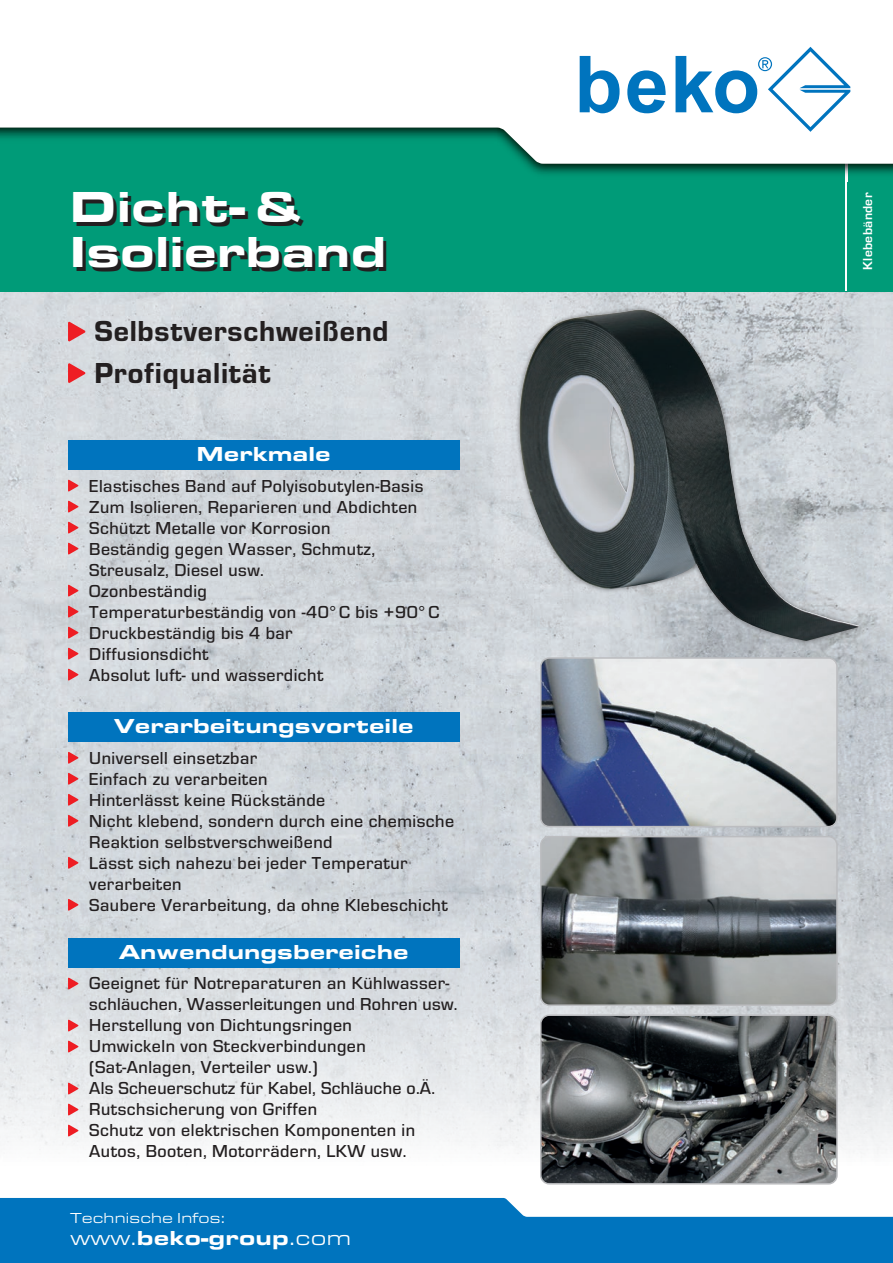
<style>
.page{position:relative;width:893px;height:1263px;background:#fff}
.page>*{position:absolute;margin:0;border:0;box-sizing:border-box;transform-origin:0 0}
.t1{font:900 expanded 45px/45px "Eurostile TOT";color:#fff}
.t2{font:30px/41.5px "Eurostile TOT Hea";letter-spacing:.025em;color:#231f20}
.t3{font:900 expanded 21px "Eurostile TOT";color:#fff}
.t4{font:500 18px/21px "Eurostile TOT";letter-spacing:.025em;color:#231f20}
.t5{font:expanded 15px "Eurostile TOT";letter-spacing:.01em;color:#fff}
.t6{font:700 13.5px "Eurostile TOT";letter-spacing:.025em;color:#fff}
.s1{font-weight:400}
</style>
<div class="page">
<img style="left:0;top:291px;width:893px;height:894px">
<div style="left:0;top:0;width:893px;height:291px;background:#009b78"></div>
<hr style="left:845px;top:147px;width:2px;height:144px;background:#fff">
<img style="left:525px;top:164px;width:368px;height:17px">
<img style="left:845px;top:164px;width:2px;height:17px">
<svg style="left:0;top:0;width:893px;height:164px;background:#d8ede8"></svg>
<svg style="left:580px;top:56px;width:40px;height:57px;background:#72b2db"></svg>
<svg style="left:627px;top:70px;width:39px;height:43px;background:#63aad7"></svg>
<svg style="left:675px;top:47px;width:175px;height:85px;background:#c6dff0"></svg>
<svg style="left:0;top:1198px;width:893px;height:65px;background:#1f85c5"></svg>
<div style="left:68px;top:938px;width:391px;height:29px;background:#0074be"></div>
<svg style="left:68px;top:978px;width:10px;height:11px"></svg>
<svg style="left:68px;top:1020px;width:10px;height:11px"></svg>
<svg style="left:68px;top:1041px;width:10px;height:11px"></svg>
<svg style="left:68px;top:1083px;width:10px;height:11px"></svg>
<svg style="left:68px;top:1104px;width:10px;height:11px"></svg>
<svg style="left:68px;top:1125px;width:10px;height:11px"></svg>
<div style="left:68px;top:440px;width:391px;height:29px;background:#0074be"></div>
<svg style="left:68px;top:480px;width:10px;height:11px"></svg>
<svg style="left:68px;top:501px;width:10px;height:11px"></svg>
<svg style="left:68px;top:522px;width:10px;height:11px"></svg>
<svg style="left:68px;top:543px;width:10px;height:11px"></svg>
<svg style="left:68px;top:585px;width:10px;height:11px"></svg>
<svg style="left:68px;top:606px;width:10px;height:11px"></svg>
<svg style="left:68px;top:627px;width:10px;height:11px"></svg>
<svg style="left:68px;top:648px;width:10px;height:11px"></svg>
<svg style="left:68px;top:669px;width:10px;height:11px"></svg>
<div style="left:68px;top:712px;width:391px;height:30px;background:#0074be"></div>
<svg style="left:68px;top:752px;width:10px;height:12px"></svg>
<svg style="left:68px;top:773px;width:10px;height:12px"></svg>
<svg style="left:68px;top:794px;width:10px;height:12px"></svg>
<svg style="left:68px;top:815px;width:10px;height:12px"></svg>
<svg style="left:68px;top:857px;width:10px;height:12px"></svg>
<svg style="left:68px;top:899px;width:10px;height:12px"></svg>
<img style="left:541px;top:658px;width:296px;height:169px">
<div style="left:540px;top:657px;width:298px;height:170px;border:2px solid #bcbdc0;border-radius:9px"></div>
<img style="left:541px;top:837px;width:296px;height:168px">
<div style="left:540px;top:836px;width:298px;height:170px;border:2px solid #bcbdc0;border-radius:9px"></div>
<img style="left:541px;top:1015px;width:296px;height:169px">
<div style="left:540px;top:1014px;width:298px;height:170px;border:2px solid #bcbdc0;border-radius:9px"></div>
<svg style="left:68px;top:322px;width:17px;height:19px"></svg>
<svg style="left:68px;top:363px;width:17px;height:20px"></svg>
<div style="left:515px;top:305px;width:348px;height:340px;background:#231f20;opacity:.5"></div>
<img style="left:515px;top:309px;width:344px;height:332px">
<h1 class="t1" style="left:70px;top:185px;width:318px">Dicht- &amp;<br>Isolierband</h1>
<p class="t6" style="left:860px;top:270px;width:79px;rotate:-90deg">Klebebänder</p>
<h2 class="t2" style="left:94px;top:311px;width:296px">Selbstverschweißend<br>Profiqualität</h2>
<p class="t3" style="left:197px;top:442px;width:136px">Merkmale</p>
<p class="t4" style="left:89px;top:475px;width:351px">Elastisches Band auf Polyisobutylen-Basis<br>Zum Isolieren, Reparieren und Abdichten<br>Schützt Metalle vor Korrosion<br>Beständig gegen Wasser, Schmutz,<br>Streusalz, Diesel usw.<br>Ozonbeständig<br>Temperaturbeständig von -40° C bis +90° C<br>Druckbeständig bis 4 bar<br>Diffusionsdicht<br>Absolut luft- und wasserdicht</p>
<p class="t3" style="left:114px;top:714px;width:301px">Verarbeitungsvorteile</p>
<p class="t4" style="left:89px;top:747px;width:366px">Universell einsetzbar<br>Einfach zu verarbeiten<br>Hinterlässt keine Rückstände<br>Nicht klebend, sondern durch eine chemische<br>Reaktion selbstverschweißend<br>Lässt sich nahezu bei jeder Temperatur verarbeiten<br>Saubere Verarbeitung, da ohne Klebeschicht</p>
<p class="t3" style="left:119px;top:940px;width:291px">Anwendungsbereiche</p>
<p class="t4" style="left:89px;top:973px;width:370px">Geeignet für Notreparaturen an Kühlwasser&shy;schläuchen, Wasserleitungen und Rohren usw.<br>Herstellung von Dichtungsringen<br>Umwickeln von Steckverbindungen (Sat-Anlagen, Verteiler usw.)<br>Als Scheuerschutz für Kabel, Schläuche o.Ä.<br>Rutschsicherung von Griffen<br>Schutz von elektrischen Komponenten in Autos, Booten, Motorrädern, LKW usw.</p>
<p class="t5" style="left:70px;top:1210px;width:156px">Technische Infos:</p>
<p class="t3" style="left:70px;top:1226px;width:282px"><span class="s1">www.</span>beko-group<span class="s1">.com</span></p>
</div>
